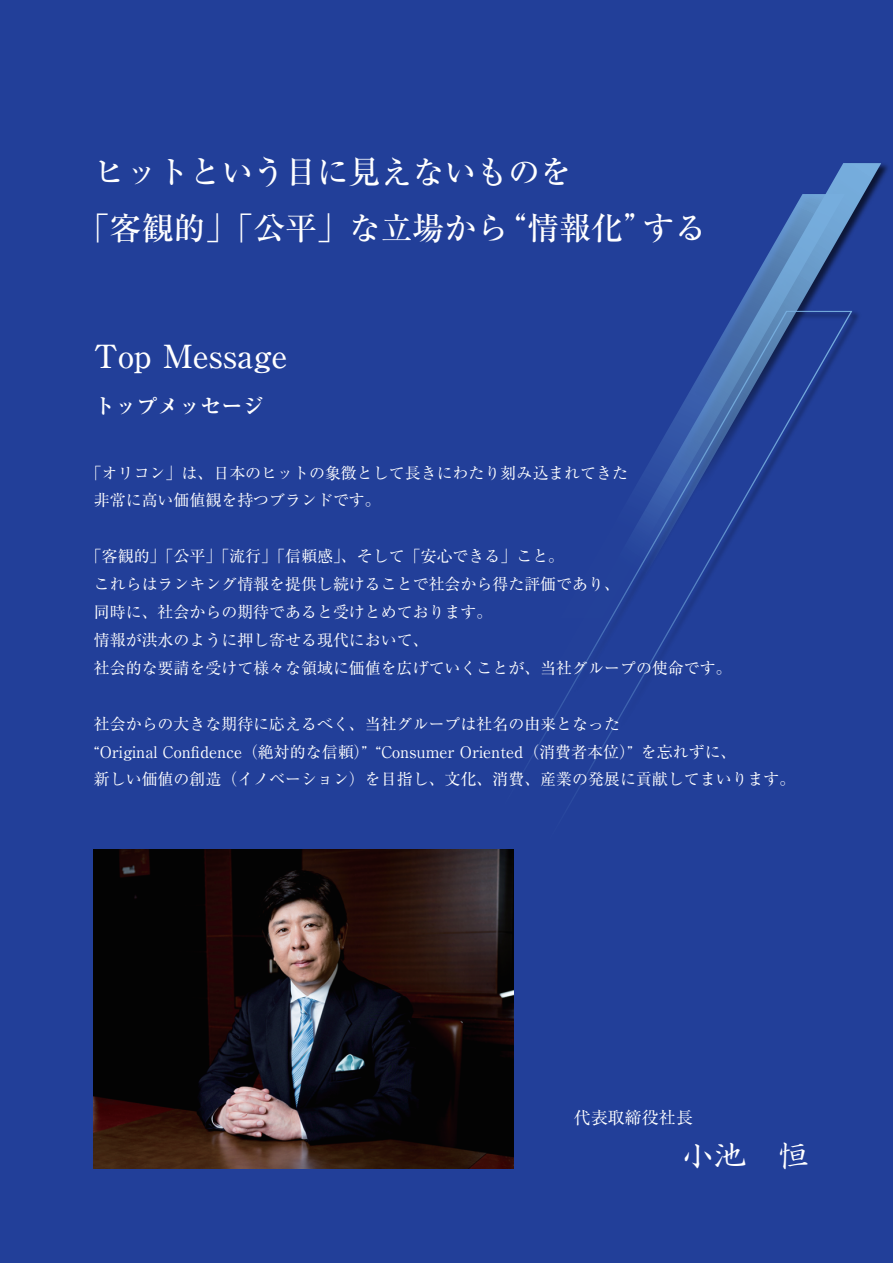
<style>
.page{position:relative;width:893px;height:1263px;background:#223f99}
.page>*{position:absolute;margin:0;border:0;box-sizing:border-box;transform-origin:0 0}
.t1{font:500 31.95px/55.8px "Ryumin Pro";color:#fff}
.t2{font:31.95px "HG Seikaishotai PRO";color:#fff}
.t3{font:700 21.3px "Ryumin Pro";color:#fff}
.t4{font:16.95px "Ryumin Pro";color:#fff}
.t5{font:15.9px/27.9px "Ryumin Pro";color:#fff}
</style>
<div class="page">
<svg style="left:580px;top:163px;width:301px;height:508px"></svg>
<svg style="left:580px;top:194px;width:265px;height:425px"></svg>
<img style="left:94px;top:850px;width:419px;height:318px">
<h1 class="t1" style="left:78px;top:142px;width:630px;text-indent:16px">ヒットという目に見えないものを<br>「客観的」「公平」な立場から“情報化”する</h1>
<h1 class="t1" style="left:94px;top:326px;width:195px">Top Message</h1>
<h2 class="t3" style="left:94px;top:389px;width:172px">トップメッセージ</h2>
<p class="t5" style="left:94px;top:457px;width:536px;text-indent:-8px">「オリコン」は、日本のヒットの象徴として長きにわたり刻み込まれてきた非常に高い価値観を持つブランドです。</p>
<p class="t5" style="left:94px;top:541px;width:639px;text-indent:-8px">「客観的」「公平」「流行」「信頼感」、そして「安心できる」こと。<br>これらはランキング情報を提供し続けることで社会から得た評価であり、<br>同時に、社会からの期待であると受けとめております。<br>情報が洪水のように押し寄せる現代において、<br>社会的な要請を受けて様々な領域に価値を広げていくことが、当社グループの使命です。</p>
<p class="t5" style="left:94px;top:709px;width:703px">社会からの大きな期待に応えるべく、当社グループは社名の由来となった<br>“Original Confidence（絶対的な信頼）” “Consumer Oriented（消費者本位）” を忘れずに、<br>新しい価値の創造（イノベーション）を目指し、文化、消費、産業の発展に貢献してまいります。</p>
<p class="t4" style="left:574px;top:1105px;width:121px">代表取締役社長</p>
<h1 class="t2" style="left:682px;top:1139px;width:129px">小池　恒</h1>
</div>
